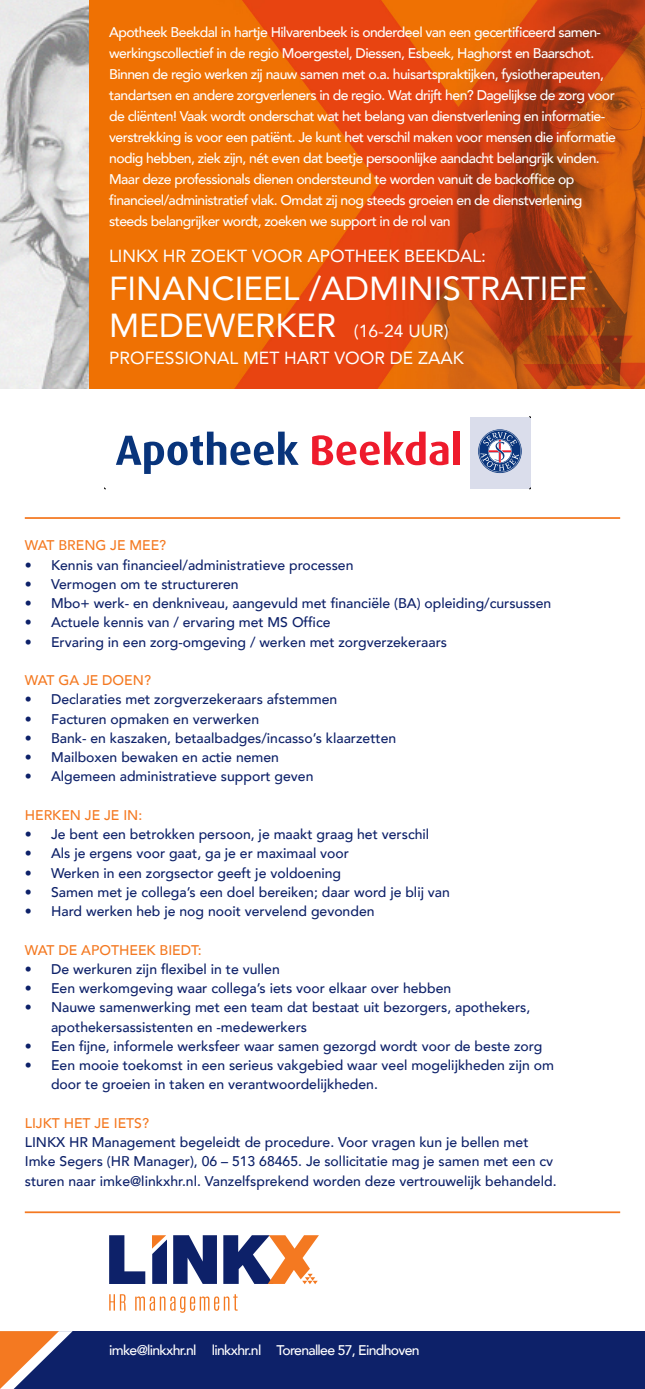
<style>
.page{position:relative;width:645px;height:1389px;background:#fff}
.page>*{position:absolute;margin:0;border:0;box-sizing:border-box;transform-origin:0 0}
.t1{font:33.25px/37.4px "Avenir";color:#fff}
.t2{font:17.5px "Avenir";color:#fff}
.t3{font:500 14px/19.2px "Avenir";color:#0d2169}
.t4{font:500 14px/21px "Avenir";letter-spacing:-.04em;color:#fff}
.t5{font:500 14px "Avenir";color:#f47921}
.s1{font-size:17.5px}
</style>
<div class="page">
<img style="left:0;top:0;width:89px;height:388px">
<svg style="left:89px;top:0;width:556px;height:388px;background:#db580b"></svg>
<hr style="left:25px;top:517px;width:595px;height:2px;background:#f47921">
<div style="left:0;top:1331px;width:645px;height:58px;background:#0d2169"></div>
<svg style="left:109px;top:1235px;width:36px;height:49px"></svg>
<svg style="left:173px;top:1235px;width:44px;height:49px"></svg>
<svg style="left:152px;top:1235px;width:15px;height:49px"></svg>
<svg style="left:223px;top:1235px;width:96px;height:49px"></svg>
<svg style="left:109px;top:1294px;width:17px;height:17px"></svg>
<svg style="left:135px;top:1294px;width:103px;height:19px"></svg>
<svg style="left:0;top:1331px;width:73px;height:58px"></svg>
<hr style="left:25px;top:1211px;width:595px;height:2px;background:#f47921">
<div style="left:470px;top:417px;width:60px;height:72px;background:#daddeb"></div>
<svg style="left:478px;top:429px;width:44px;height:44px"></svg>
<svg style="left:479px;top:430px;width:42px;height:42px"></svg>
<svg style="left:116px;top:432px;width:183px;height:42px"></svg>
<svg style="left:312px;top:432px;width:136px;height:33px"></svg>
<div style="left:454px;top:432px;width:6px;height:33px;background:#ee1b2c"></div>
<p class="t4" style="left:109px;top:21px;width:508px">Apotheek Beekdal in hartje Hilvarenbeek is onderdeel van een gecertificeerd samen&shy;werkingscollectief in de regio Moergestel, Diessen, Esbeek, Haghorst en Baarschot.<br>Binnen de regio werken zij nauw samen met o.a. huisartspraktijken, fysiotherapeuten, tandartsen en andere zorgverleners in de regio. Wat drijft hen? Dagelijkse de zorg voor de cliënten! Vaak wordt onderschat wat het belang van dienstverlening en informatie&shy;verstrekking is voor een patiënt. Je kunt het verschil maken voor mensen die informatie nodig hebben, ziek zijn, nét even dat beetje persoonlijke aandacht belangrijk vinden.<br>Maar deze professionals dienen ondersteund te worden vanuit de backoffice op financieel/administratief vlak. Omdat zij nog steeds groeien en de dienstverlening steeds belangrijker wordt, zoeken we support in de rol van</p>
<p class="t2" style="left:109px;top:242px;width:378px">LINKX HR ZOEKT VOOR APOTHEEK BEEKDAL:</p>
<p class="t1" style="left:109px;top:268px;width:479px">FINANCIEEL /ADMINISTRATIEF<br>MEDEWERKER <span class="s1">(16-24 UUR)</span></p>
<p class="t2" style="left:109px;top:344px;width:356px">PROFESSIONAL MET HART VOOR DE ZAAK</p>
<p class="t5" style="left:25px;top:533px;width:143px">WAT BRENG JE MEE?</p>
<p class="t3" style="left:25px;top:554px;width:330px">• Kennis van financieel/administratieve processen</p>
<p class="t3" style="left:25px;top:573px;width:215px">• Vermogen om te structureren</p>
<p class="t3" style="left:25px;top:593px;width:528px">• Mbo+ werk- en denkniveau, aangevuld met financiële (BA) opleiding/cursussen</p>
<p class="t3" style="left:25px;top:612px;width:307px">• Actuele kennis van / ervaring met MS Office</p>
<p class="t3" style="left:25px;top:631px;width:424px">• Ervaring in een zorg-omgeving / werken met zorgverzekeraars</p>
<p class="t5" style="left:25px;top:668px;width:128px">WAT GA JE DOEN?</p>
<p class="t3" style="left:25px;top:689px;width:314px">• Declaraties met zorgverzekeraars afstemmen</p>
<p class="t3" style="left:25px;top:708px;width:236px">• Facturen opmaken en verwerken</p>
<p class="t3" style="left:25px;top:727px;width:373px">• Bank- en kaszaken, betaalbadges/incasso’s klaarzetten</p>
<p class="t3" style="left:25px;top:747px;width:256px">• Mailboxen bewaken en actie nemen</p>
<p class="t3" style="left:25px;top:766px;width:290px">• Algemeen administratieve support geven</p>
<p class="t5" style="left:25px;top:803px;width:119px">HERKEN JE JE IN:</p>
<p class="t3" style="left:25px;top:824px;width:406px">• Je bent een betrokken persoon, je maakt graag het verschil</p>
<p class="t3" style="left:25px;top:843px;width:326px">• Als je ergens voor gaat, ga je er maximaal voor</p>
<p class="t3" style="left:25px;top:862px;width:318px">• Werken in een zorgsector geeft je voldoening</p>
<p class="t3" style="left:25px;top:881px;width:427px">• Samen met je collega’s een doel bereiken; daar word je blij van</p>
<p class="t3" style="left:25px;top:901px;width:351px">• Hard werken heb je nog nooit vervelend gevonden</p>
<p class="t5" style="left:25px;top:938px;width:178px">WAT DE APOTHEEK BIEDT:</p>
<p class="t3" style="left:25px;top:958px;width:256px">• De werkuren zijn flexibel in te vullen</p>
<p class="t3" style="left:25px;top:978px;width:428px">• Een werkomgeving waar collega’s iets voor elkaar over hebben</p>
<p class="t3" style="left:25px;top:997px;width:507px">• Nauwe samenwerking met een team dat bestaat uit bezorgers, apothekers,</p>
<p class="t3" style="left:51px;top:1016px;width:257px">apothekersassistenten en -medewerkers</p>
<p class="t3" style="left:25px;top:1035px;width:519px">• Een fijne, informele werksfeer waar samen gezorgd wordt voor de beste zorg</p>
<p class="t3" style="left:25px;top:1055px;width:531px">• Een mooie toekomst in een serieus vakgebied waar veel mogelijkheden zijn om</p>
<p class="t3" style="left:51px;top:1074px;width:328px">door te groeien in taken en verantwoordelijkheden.</p>
<p class="t5" style="left:25px;top:1111px;width:126px">LIJKT HET JE IETS?</p>
<p class="t3" style="left:25px;top:1132px;width:533px">LINKX HR Management begeleidt de procedure. Voor vragen kun je bellen met<br>Imke Segers (HR Manager), 06 – 513 68465. Je sollicitatie mag je samen met een cv sturen naar imke@linkxhr.nl. Vanzelfsprekend worden deze vertrouwelijk behandeld.</p>
<p class="t4" style="left:109px;top:1339px;width:312px">imke@linkxhr.nl linkxhr.nl Torenallee 57, Eindhoven</p>
</div>
